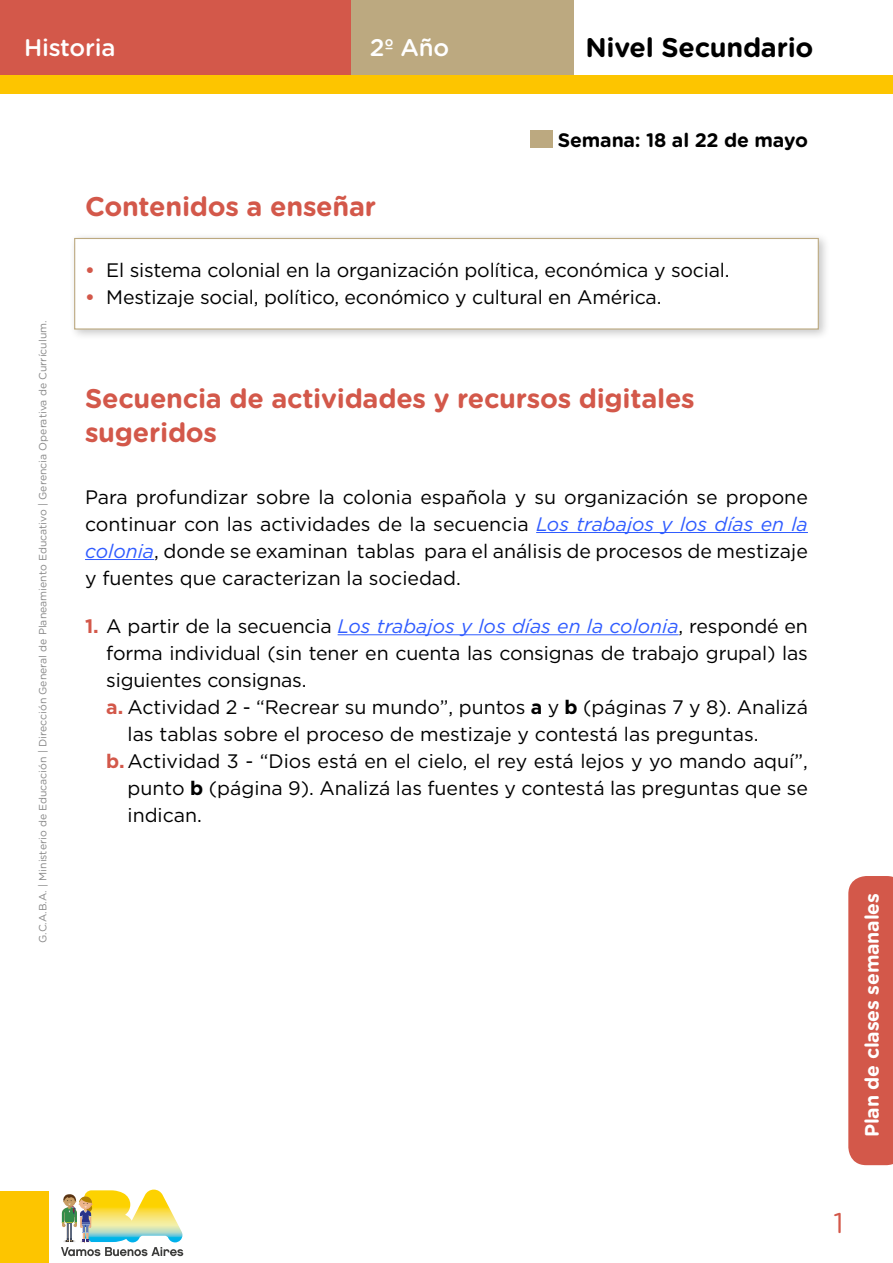
<style>
.page{position:relative;width:893px;height:1263px;background:#fff}
.page>*{position:absolute;margin:0;border:0;box-sizing:border-box;transform-origin:0 0}
.t1{font:28.5px "Gotham Rounded";color:#d3584a}
.t2{font:700 27px/34.5px "Gotham Rounded";letter-spacing:-.01em;color:#d3584a}
.t3{font:700 27px "Gotham Rounded";letter-spacing:-.01em;color:#000}
.t4{font:500 24px "Gotham Rounded";letter-spacing:-.01em;color:#fff}
.t5{font:19.5px/27px "Gotham";letter-spacing:-.01em;color:#000;text-align:justify}
.t6{font:700 19.5px "Gotham Rounded";letter-spacing:-.01em;color:#fff}
.t7{font:700 19.5px "Gotham Rounded";letter-spacing:-.01em;color:#000}
.t8{font:10.5px "Gotham Rounded";color:#878787}
.s1{font-weight:700;color:#d3584a}
.s2{font-style:italic;color:#305cff}
.s3{font-weight:700}
</style>
<div class="page">
<div style="left:0;top:1191px;width:48px;height:72px;background:#fdc500"></div>
<div style="left:0;top:0;width:351px;height:78px;background:#d3584a"></div>
<div style="left:351px;top:0;width:223px;height:78px;background:#bca980"></div>
<div style="left:0;top:75px;width:893px;height:19px;background:#fdc500"></div>
<svg style="left:848px;top:876px;width:45px;height:289px;background:#d45d50"></svg>
<svg style="left:61px;top:1189px;width:122px;height:67px"></svg>
<div style="left:68px;top:232px;width:762px;height:109px;background:#000;opacity:.22"></div>
<div style="left:74px;top:238px;width:745px;height:92px;background:#fff;border:1px solid #bca980"></div>
<hr style="left:536px;top:532px;width:272px;height:1px;background:#305cff">
<hr style="left:85px;top:559px;width:69px;height:1px;background:#305cff">
<hr style="left:338px;top:634px;width:341px;height:1px;background:#305cff">
<div style="left:530px;top:130px;width:22px;height:18px;background:#bca980"></div>
<p class="t4" style="left:24px;top:31px;width:93px">Historia</p>
<p class="t4" style="left:370px;top:31px;width:81px">2º Año</p>
<h2 class="t2" style="left:85px;top:188px;width:293px">Contenidos a enseñar</h2>
<h2 class="t3" style="left:585px;top:28px;width:230px">Nivel Secundario</h2>
<p class="t7" style="left:558px;top:125px;width:251px">Semana: 18 al 22 de mayo</p>
<p class="t8" style="left:36px;top:943px;width:624px;rotate:-90deg">G.C.A.B.A. | Ministerio de Educación | Dirección General de Planeamiento Educativo | Gerencia Operativa de Currículum.</p>
<p class="t5" style="left:85px;top:256px;width:646px"><span class="s1">•</span> El sistema colonial en la organización política, económica y social.</p>
<p class="t5" style="left:85px;top:283px;width:578px"><span class="s1">•</span> Mestizaje social, político, económico y cultural en América.</p>
<h2 class="t2" style="left:85px;top:380px;width:611px">Secuencia de actividades y recursos digitales sugeridos</h2>
<p class="t5" style="left:85px;top:483px;width:724px">Para profundizar sobre la colonia española y su organización se propone continuar con las actividades de la secuencia <span class="s2">Los trabajos y los días en la colonia</span>, donde se examinan tablas para el análisis de procesos de mestizaje y fuentes que caracterizan la sociedad.</p>
<p class="t5" style="left:85px;top:612px;width:724px"><span class="s1">1.</span> A partir de la secuencia <span class="s2">Los trabajos y los días en la colonia</span>, respondé en</p>
<p class="t5" style="left:106px;top:639px;width:703px">forma individual (sin tener en cuenta las consignas de trabajo grupal) las</p>
<p class="t5" style="left:106px;top:666px;width:202px">siguientes consignas.</p>
<p class="t5" style="left:106px;top:693px;width:703px"><span class="s1">a.</span> Actividad 2 - “Recrear su mundo”, puntos <span class="s3">a</span> y <span class="s3">b</span> (páginas 7 y 8). Analizá</p>
<p class="t5" style="left:128px;top:720px;width:632px">las tablas sobre el proceso de mestizaje y contestá las preguntas.</p>
<p class="t5" style="left:106px;top:747px;width:703px"><span class="s1">b.</span>Actividad 3 - “Dios está en el cielo, el rey está lejos y yo mando aquí”,</p>
<p class="t5" style="left:128px;top:774px;width:682px">punto <span class="s3">b</span> (página 9). Analizá las fuentes y contestá las preguntas que se</p>
<p class="t5" style="left:128px;top:801px;width:76px">indican.</p>
<p class="t6" style="left:858px;top:1137px;width:246px;rotate:-90deg">Plan de clases semanales</p>
<h1 class="t1" style="left:833px;top:1203px;width:12px">1</h1>
</div>
